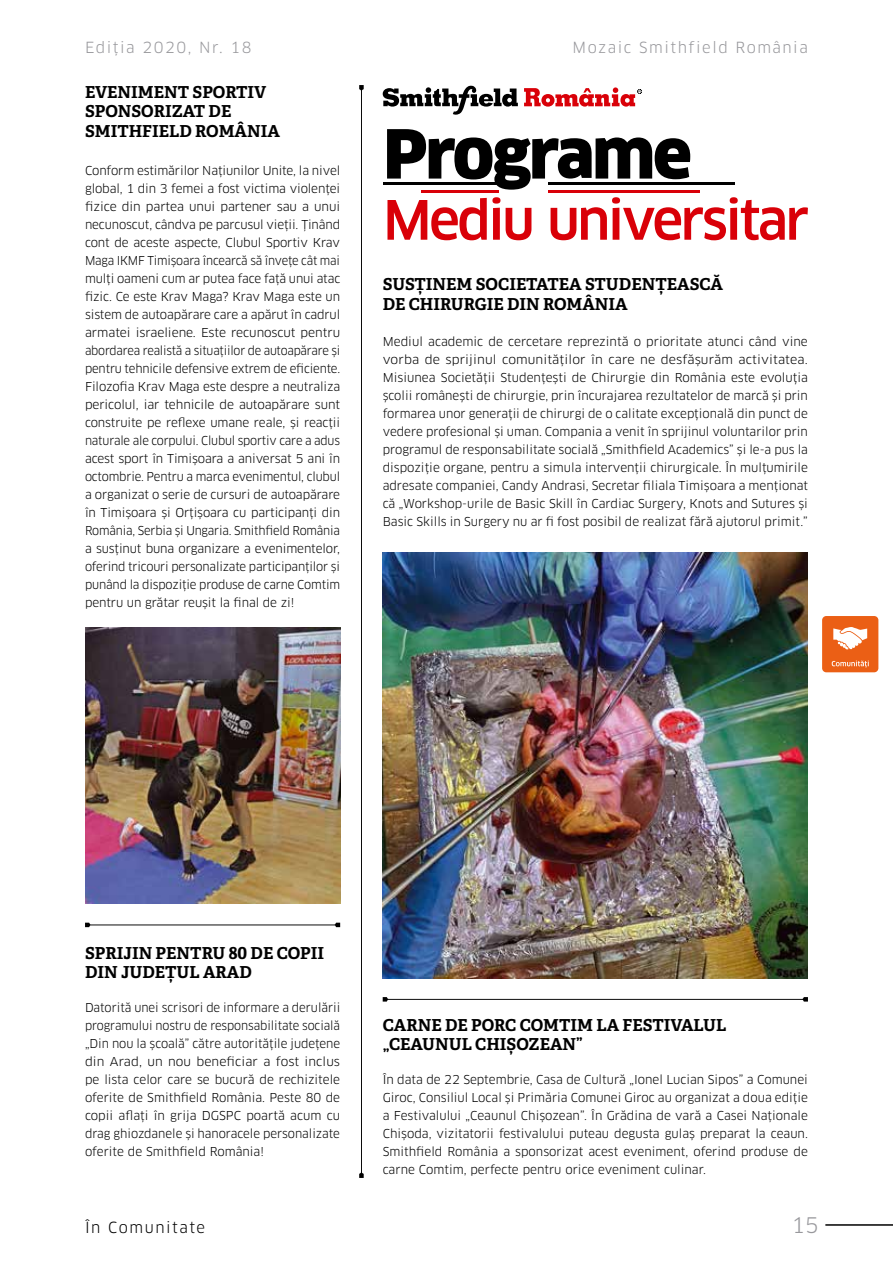
<style>
.page{position:relative;width:893px;height:1263px;background:#fff}
.page>*{position:absolute;margin:0;border:0;box-sizing:border-box;transform-origin:0 0}
.t1{font:21px "Clan Pro";color:#98989c}
.t2{font:700 16.5px/19.8px "Adelle PE";color:#000}
.t3{font:15px "Clan Pro";letter-spacing:.1em;color:#98989c}
.t4{font:15px "Clan Pro";letter-spacing:.1em;color:#000}
.t5{font:12px/18px "Clan Pro";letter-spacing:-.005em;color:#000;text-align:justify}
</style>
<div class="page">
<hr style="left:825px;top:1224px;width:68px;height:2px;background:#000">
<img style="left:85px;top:627px;width:255px;height:277px">
<img style="left:383px;top:553px;width:425px;height:425px">
<div style="left:822px;top:616px;width:56px;height:56px;background:#eb5f15;border-radius:4px"></div>
<svg style="left:833px;top:627px;width:34px;height:22px"></svg>
<svg style="left:832px;top:661px;width:37px;height:7px"></svg>
<svg style="left:359px;top:85px;width:5px;height:1093px"></svg>
<svg style="left:85px;top:923px;width:255px;height:4px"></svg>
<svg style="left:383px;top:997px;width:425px;height:4px"></svg>
<svg style="left:387px;top:129px;width:303px;height:61px"></svg>
<svg style="left:387px;top:197px;width:421px;height:43px"></svg>
<hr style="left:548px;top:183px;width:187px;height:2px;background:#000">
<hr style="left:383px;top:183px;width:115px;height:2px;background:#000">
<hr style="left:548px;top:190px;width:152px;height:3px;background:#d90008">
<hr style="left:421px;top:190px;width:77px;height:3px;background:#d90008">
<svg style="left:383px;top:86px;width:135px;height:29px"></svg>
<svg style="left:524px;top:87px;width:118px;height:20px"></svg>
<p class="t3" style="left:85px;top:39px;width:168px">Ediția 2020, Nr. 18</p>
<p class="t3" style="left:572px;top:39px;width:237px">Mozaic Smithfield România</p>
<h2 class="t2" style="left:85px;top:81px;width:196px">EVENIMENT SPORTIV<br>SPONSORIZAT DE<br>SMITHFIELD ROMÂNIA</h2>
<p class="t5" style="left:85px;top:162px;width:257px">Conform estimărilor Națiunilor Unite, la nivel global, 1 din 3 femei a fost victima violenței fizice din partea unui partener sau a unui necunoscut, cândva pe parcusul vieții. Ținând cont de aceste aspecte, Clubul Sportiv Krav Maga IKMF Timișoara încearcă să învețe cât mai mulți oameni cum ar putea face față unui atac fizic. Ce este Krav Maga? Krav Maga este un sistem de autoapărare care a apărut în cadrul armatei israeliene. Este recunoscut pentru abordarea realistă a situațiilor de autoapărare și pentru tehnicile defensive extrem de eficiente.<br>Filozofia Krav Maga este despre a neutraliza pericolul, iar tehnicile de autoapărare sunt construite pe reflexe umane reale, și reacții naturale ale corpului. Clubul sportiv care a adus acest sport în Timișoara a aniversat 5 ani în octombrie. Pentru a marca evenimentul, clubul a organizat o serie de cursuri de autoapărare în Timișoara și Orțișoara cu participanți din România, Serbia și Ungaria. Smithfield România a susținut buna organizare a evenimentelor, oferind tricouri personalizate participanților și punând la dispoziție produse de carne Comtim pentru un grătar reușit la final de zi!</p>
<h2 class="t2" style="left:383px;top:274px;width:342px">SUSȚINEM SOCIETATEA STUDENȚEASCĂ<br>DE CHIRURGIE DIN ROMÂNIA</h2>
<p class="t5" style="left:383px;top:333px;width:427px">Mediul academic de cercetare reprezintă o prioritate atunci când vine vorba de sprijinul comunităților în care ne desfășurăm activitatea.<br>Misiunea Societății Studențești de Chirurgie din România este evoluţia şcolii româneşti de chirurgie, prin încurajarea rezultatelor de marcă şi prin formarea unor generaţii de chirurgi de o calitate excepţională din punct de vedere profesional și uman. Compania a venit în sprijinul voluntarilor prin programul de responsabilitate socială „Smithfield Academics” și le-a pus la dispoziție organe, pentru a simula intervenții chirurgicale. În mulțumirile adresate companiei, Candy Andrasi, Secretar filiala Timișoara a menționat că „Workshop-urile de Basic Skill în Cardiac Surgery, Knots and Sutures și Basic Skills in Surgery nu ar fi fost posibil de realizat fără ajutorul primit.”</p>
<h2 class="t2" style="left:85px;top:942px;width:241px">SPRIJIN PENTRU 80 DE COPII<br>DIN JUDEȚUL ARAD</h2>
<p class="t5" style="left:85px;top:999px;width:257px">Datorită unei scrisori de informare a derulării programului nostru de responsabilitate socială „Din nou la școală” către autoritățile județene din Arad, un nou beneficiar a fost inclus pe lista celor care se bucură de rechizitele oferite de Smithfield România. Peste 80 de copii aflați în grija DGSPC poartă acum cu drag ghiozdanele și hanoracele personalizate oferite de Smithfield România!</p>
<h2 class="t2" style="left:383px;top:1014px;width:345px">CARNE DE PORC COMTIM LA FESTIVALUL „CEAUNUL CHIȘOZEAN”</h2>
<p class="t5" style="left:383px;top:1071px;width:427px">În data de 22 Septembrie, Casa de Cultură „Ionel Lucian Sipos” a Comunei Giroc, Consiliul Local și Primăria Comunei Giroc au organizat a doua ediție a Festivalului „Ceaunul Chișozean”. În Grădina de vară a Casei Naționale Chișoda, vizitatorii festivalului puteau degusta gulaș preparat la ceaun.<br>Smithfield România a sponsorizat acest eveniment, oferind produse de carne Comtim, perfecte pentru orice eveniment culinar.</p>
<p class="t4" style="left:85px;top:1219px;width:122px">În Comunitate</p>
<h1 class="t1" style="left:791px;top:1213px;width:29px">15</h1>
</div>
